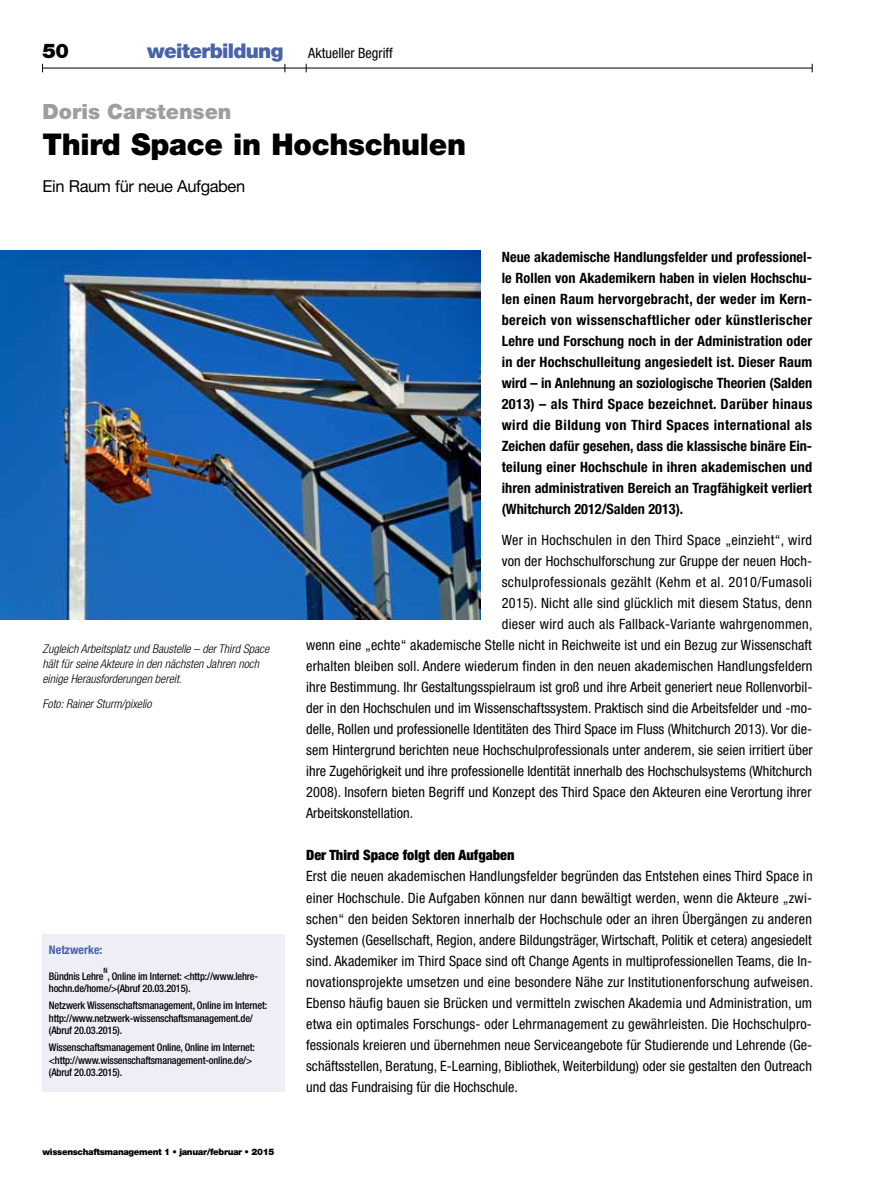
<style>
.page{position:relative;width:893px;height:1191px;background:#fff}
.page>*{position:absolute;margin:0;border:0;box-sizing:border-box;transform-origin:0 0}
.t1{font:900 30px "Helvetica Neue";letter-spacing:-.01em;color:#000}
.t2{font:900 21px "Helvetica Neue";color:#9c9e9f}
.t3{font:900 20.25px "Helvetica Neue";color:#000}
.t4{font:16.5px "Helvetica Neue";letter-spacing:-.025em;color:#000}
.t5{font:condensed 14.25px/21px "Helvetica Neue";letter-spacing:.005em;color:#000;text-align:justify}
.t6{font:700 condensed 14.25px/21px "Helvetica Neue";color:#000;text-align:justify}
.t7{font:condensed 14.25px "Helvetica Neue";letter-spacing:.03em;color:#000}
.t8{font:900 condensed 14.25px "Helvetica Neue";color:#000}
.t9{font:italic 300 condensed 12px/15px "Helvetica Neue";color:#000}
.t10{font:700 condensed 12px "Helvetica Neue";color:#4963a8}
.t11{font:500 condensed 10.5px/12.6px "Helvetica Neue";letter-spacing:-.015em;color:#000}
.t12{font:900 9px "Helvetica Neue";letter-spacing:-.035em;color:#000}
.t13{font:500 condensed 7.35px "Helvetica Neue";color:#000}
.s1{font-weight:900;font-stretch:normal;font-size:20.25px;color:#4963a8}
</style>
<div class="page">
<hr style="left:43px;top:68px;width:769px;height:1px;background:#000">
<img style="left:0;top:251px;width:480px;height:369px">
<div style="left:43px;top:934px;width:242px;height:157px;background:#eeeef7"></div>
<h3 class="t3" style="left:43px;top:39px;width:28px">50</h3>
<p class="t5" style="left:147px;top:42px;width:247px"><span class="s1">weiterbildung</span> Aktueller Begriff</p>
<h2 class="t2" style="left:43px;top:99px;width:190px">Doris Carstensen</h2>
<h1 class="t1" style="left:43px;top:126px;width:425px">Third Space in Hochschulen</h1>
<p class="t4" style="left:43px;top:176px;width:204px">Ein Raum für neue Aufgaben</p>
<p class="t9" style="left:43px;top:641px;width:228px">Zugleich Arbeitsplatz und Baustelle – der Third Space hält für seine Akteure in den nächsten Jahren noch einige Herausforderungen bereit.</p>
<p class="t9" style="left:43px;top:696px;width:111px">Foto: Rainer Sturm/pixelio</p>
<p class="t10" style="left:49px;top:942px;width:55px">Netzwerke:</p>
<p class="t11" style="left:49px;top:969px;width:211px">Bündnis Lehre , Online im Internet: &lt;http://www.lehre-</p>
<p class="t13" style="left:104px;top:966px;width:6px">N</p>
<p class="t11" style="left:49px;top:980px;width:220px;line-height:16.8px">hochn.de/home/&gt;(Abruf 20.03.2015).<br>Netzwerk Wissenschaftsmanagement, Online im Internet:</p>
<p class="t11" style="left:49px;top:1011px;width:206px">http://www.netzwerk-wissenschaftsmanagement.de/ (Abruf 20.03.2015).</p>
<p class="t11" style="left:49px;top:1041px;width:208px">Wissenschaftsmanagement Online, Online im Internet: &lt;http://www.wissenschaftsmanagement-online.de/&gt; (Abruf 20.03.2015).</p>
<p class="t12" style="left:43px;top:1146px;width:233px">wissenschaftsmanagement 1 • januar/februar • 2015</p>
<p class="t6" style="left:502px;top:246px;width:312px">Neue akademische Handlungsfelder und professionel&shy;le Rollen von Akademikern haben in vielen Hochschu&shy;len einen Raum hervorgebracht, der weder im Kern&shy;bereich von wissenschaftlicher oder künstlerischer Lehre und Forschung noch in der Administration oder in der Hochschulleitung angesiedelt ist. Dieser Raum wird – in Anlehnung an soziologische Theorien (Salden 2013) – als Third Space bezeichnet. Darüber hinaus wird die Bildung von Third Spaces international als Zeichen dafür gesehen, dass die klassische binäre Ein&shy;teilung einer Hochschule in ihren akademischen und ihren administrativen Bereich an Tragfähigkeit verliert (Whitchurch 2012/Salden 2013).</p>
<p class="t5" style="left:502px;top:529px;width:312px">Wer in Hochschulen in den Third Space „einzieht“, wird</p>
<p class="t5" style="left:502px;top:550px;width:312px">von der Hochschulforschung zur Gruppe der neuen Hoch-</p>
<p class="t7" style="left:502px;top:574px;width:312px">schulprofessionals gezählt (Kehm et al. 2010/Fumasoli</p>
<p class="t5" style="left:502px;top:592px;width:312px">2015). Nicht alle sind glücklich mit diesem Status, denn</p>
<p class="t5" style="left:502px;top:613px;width:312px">dieser wird auch als Fallback-Variante wahrgenommen,</p>
<p class="t5" style="left:306px;top:634px;width:507px">wenn eine „echte“ akademische Stelle nicht in Reichweite ist und ein Bezug zur Wissenschaft</p>
<p class="t5" style="left:306px;top:656px;width:508px">erhalten bleiben soll. Andere wiederum finden in den neuen akademischen Handlungsfeldern</p>
<p class="t5" style="left:306px;top:677px;width:508px">ihre Bestimmung. Ihr Gestaltungsspielraum ist groß und ihre Arbeit generiert neue Rollenvorbil-</p>
<p class="t5" style="left:306px;top:698px;width:508px">der in den Hochschulen und im Wissenschaftssystem. Praktisch sind die Arbeitsfelder und -mo-</p>
<p class="t5" style="left:306px;top:719px;width:507px">delle, Rollen und professionelle Identitäten des Third Space im Fluss (Whitchurch 2013). Vor die-</p>
<p class="t5" style="left:306px;top:740px;width:508px">sem Hintergrund berichten neue Hochschulprofessionals unter anderem, sie seien irritiert über</p>
<p class="t5" style="left:306px;top:761px;width:507px">ihre Zugehörigkeit und ihre professionelle Identität innerhalb des Hochschulsystems (Whitchurch</p>
<p class="t5" style="left:306px;top:782px;width:507px">2008). Insofern bieten Begriff und Konzept des Third Space den Akteuren eine Verortung ihrer</p>
<p class="t5" style="left:306px;top:803px;width:108px">Arbeitskonstellation.</p>
<p class="t8" style="left:306px;top:846px;width:210px">Der Third Space folgt den Aufgaben</p>
<p class="t5" style="left:306px;top:866px;width:508px">Erst die neuen akademischen Handlungsfelder begründen das Entstehen eines Third Space in einer Hochschule. Die Aufgaben können nur dann bewältigt werden, wenn die Akteure „zwi&shy;schen“ den beiden Sektoren innerhalb der Hochschule oder an ihren Übergängen zu anderen Systemen (Gesellschaft, Region, andere Bildungsträger, Wirtschaft, Politik et cetera) angesiedelt sind. Akademiker im Third Space sind oft Change Agents in multiprofessionellen Teams, die In&shy;novationsprojekte umsetzen und eine besondere Nähe zur Institutionenforschung aufweisen.<br>Ebenso häufig bauen sie Brücken und vermitteln zwischen Akademia und Administration, um etwa ein optimales Forschungs- oder Lehrmanagement zu gewährleisten. Die Hochschulpro&shy;fessionals kreieren und übernehmen neue Serviceangebote für Studierende und Lehrende (Ge&shy;schäftsstellen, Beratung, E-Learning, Bibliothek, Weiterbildung) oder sie gestalten den Outreach und das Fundraising für die Hochschule.</p>
</div>
